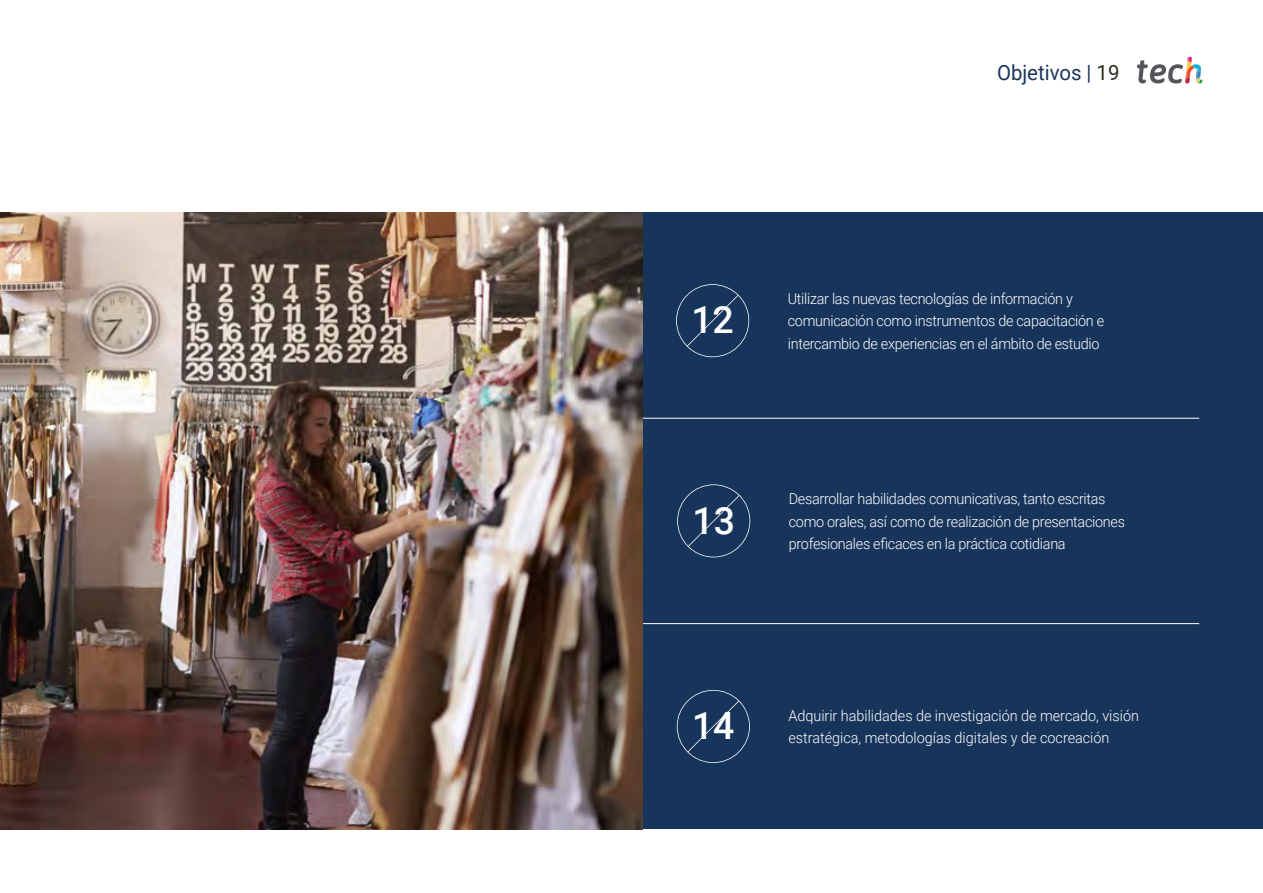
<style>
.page{position:relative;width:1263px;height:893px;background:#fff}
.page>*{position:absolute;margin:0;border:0;box-sizing:border-box;transform-origin:0 0}
.t1{font:500 37.5px "Roboto";color:#fff}
.t2{font:21px "Roboto";color:#1a355c}
.t3{font:300 15px/22.5px "Roboto";letter-spacing:-.02em;color:#fff;scale:.96 1}
.t4{font:300 15px "Roboto";color:#fff;scale:.96 1}
.s1{color:#312e20}
</style>
<div class="page">
<svg style="left:1137px;top:57px;width:65px;height:27px"></svg>
<div style="left:642px;top:213px;width:621px;height:616px;background:#17355b"></div>
<svg style="left:677px;top:690px;width:73px;height:73px"></svg>
<svg style="left:676px;top:284px;width:73px;height:73px"></svg>
<svg style="left:677px;top:484px;width:73px;height:73px"></svg>
<hr style="left:0;top:418px;width:1199px;height:1px;background:#fff">
<hr style="left:0;top:623px;width:1199px;height:1px;background:#fff">
<img style="left:0;top:213px;width:642px;height:616px">
<h2 class="t2" style="left:997px;top:57px;width:124px">Objetivos | <span class="s1">19</span></h2>
<h1 class="t1" style="left:691px;top:294px;width:44px">12</h1>
<p class="t3" style="left:788px;top:287px;width:331px">Utilizar las nuevas tecnologías de información y comunicación como instrumentos de capacitación e intercambio de experiencias en el ámbito de estudio</p>
<h1 class="t1" style="left:692px;top:494px;width:44px">13</h1>
<p class="t3" style="left:789px;top:487px;width:352px">Desarrollar habilidades comunicativas, tanto escritas como orales, así como de realización de presentaciones profesionales eficaces en la práctica cotidiana</p>
<h1 class="t1" style="left:692px;top:699px;width:44px">14</h1>
<p class="t4" style="left:788px;top:705px;width:367px">Adquirir habilidades de investigación de mercado, visión</p>
<p class="t4" style="left:788px;top:727px;width:336px">estratégica, metodologías digitales y de cocreación</p>
</div>
